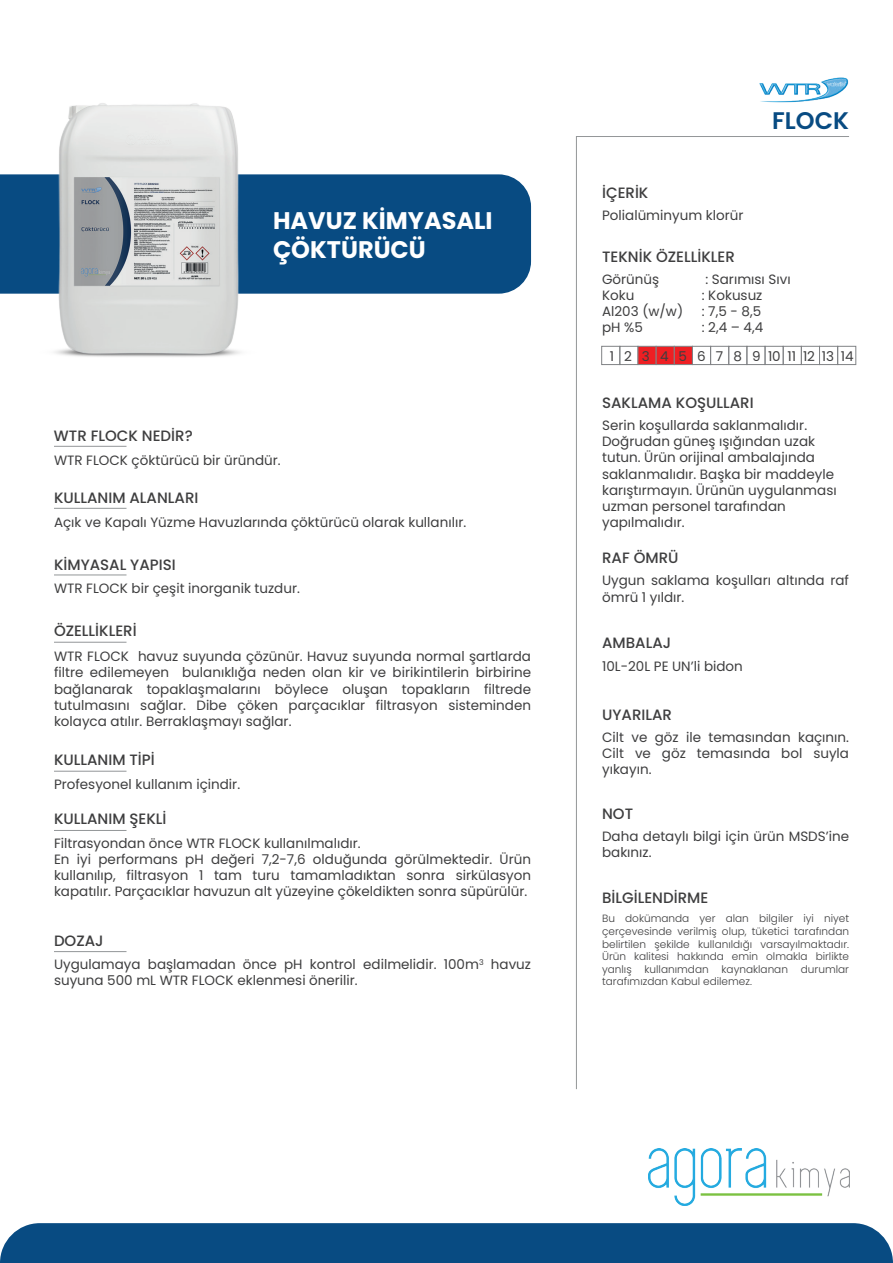
<style>
.page{position:relative;width:893px;height:1263px;background:#fff}
.page>*{position:absolute;margin:0;border:0;box-sizing:border-box;transform-origin:0 0}
.t1{font:700 24px "Poppins";color:#fff}
.t2{font:600 24px "Poppins";color:#084b82}
.t3{font:500 15px "Poppins";color:#3e3e3f}
.t4{font:13.5px/16.2px "Poppins";color:#3e3e3f}
.t5{font:300 10.5px/12.6px "Poppins";color:#3e3e3f;text-align:justify}
</style>
<div class="page">
<div style="left:0;top:174px;width:531px;height:120px;background:#084b82"></div>
<img style="left:649px;top:1149px;width:200px;height:56px">
<svg style="left:576px;top:136px;width:274px;height:954px"></svg>
<hr style="left:54px;top:446px;width:72px;height:1px;background:#939698">
<hr style="left:54px;top:508px;width:72px;height:1px;background:#939698">
<hr style="left:54px;top:575px;width:72px;height:1px;background:#939698">
<hr style="left:54px;top:642px;width:72px;height:1px;background:#939698">
<hr style="left:54px;top:771px;width:72px;height:1px;background:#939698">
<hr style="left:54px;top:951px;width:72px;height:1px;background:#939698">
<hr style="left:54px;top:830px;width:72px;height:1px;background:#939698">
<div style="left:0;top:1223px;width:893px;height:40px;background:#084b82"></div>
<img style="left:759px;top:77px;width:90px;height:26px">
<svg style="left:827px;top:81px;width:19px;height:5px"></svg>
<div style="left:601px;top:346px;width:19px;height:19px;border:1px solid #808285"></div>
<div style="left:620px;top:346px;width:18px;height:19px;border:1px solid #808285"></div>
<div style="left:638px;top:346px;width:18px;height:19px;background:#ee1f23;border:1px solid #808285"></div>
<div style="left:656px;top:346px;width:18px;height:19px;background:#ee1f23;border:1px solid #808285"></div>
<div style="left:674px;top:346px;width:19px;height:19px;background:#ee1f23;border:1px solid #808285"></div>
<div style="left:692px;top:346px;width:19px;height:19px;border:1px solid #808285"></div>
<div style="left:710px;top:346px;width:19px;height:19px;border:1px solid #808285"></div>
<div style="left:729px;top:346px;width:18px;height:19px;border:1px solid #808285"></div>
<div style="left:747px;top:346px;width:18px;height:19px;border:1px solid #808285"></div>
<div style="left:765px;top:346px;width:18px;height:19px;border:1px solid #808285"></div>
<div style="left:783px;top:346px;width:18px;height:19px;border:1px solid #808285"></div>
<div style="left:801px;top:346px;width:19px;height:19px;border:1px solid #808285"></div>
<div style="left:819px;top:346px;width:19px;height:19px;border:1px solid #808285"></div>
<div style="left:837px;top:346px;width:19px;height:19px;border:1px solid #808285"></div>
<img style="left:19px;top:103px;width:260px;height:254px">
<p class="t3" style="left:602px;top:184px;width:48px">İÇERİK</p>
<h1 class="t2" style="left:772px;top:107px;width:78px">FLOCK</h1>
<h1 class="t1" style="left:273px;top:206px;width:221px">HAVUZ KİMYASALI</h1>
<p class="t4" style="left:602px;top:208px;width:143px">Polialüminyum klorür</p>
<h1 class="t1" style="left:273px;top:235px;width:154px">ÇÖKTÜRÜCÜ</h1>
<p class="t3" style="left:602px;top:248px;width:134px">TEKNİK ÖZELLİKLER</p>
<p class="t4" style="left:602px;top:271px;width:59px">Görünüş</p>
<p class="t4" style="left:705px;top:271px;width:87px">: Sarımısı Sıvı</p>
<p class="t4" style="left:602px;top:287px;width:34px">Koku</p>
<p class="t4" style="left:702px;top:287px;width:62px">: Kokusuz</p>
<p class="t4" style="left:602px;top:303px;width:83px">Al203 (w/w)</p>
<p class="t4" style="left:702px;top:303px;width:61px">: 7,5 - 8,5</p>
<p class="t4" style="left:602px;top:319px;width:42px">pH %5</p>
<p class="t4" style="left:702px;top:319px;width:63px">: 2,4 – 4,4</p>
<p class="t3" style="left:54px;top:427px;width:140px">WTR FLOCK NEDİR?</p>
<p class="t4" style="left:54px;top:452px;width:228px">WTR FLOCK çöktürücü bir üründür.</p>
<p class="t3" style="left:54px;top:489px;width:146px">KULLANIM ALANLARI</p>
<p class="t4" style="left:54px;top:514px;width:414px">Açık ve Kapalı Yüzme Havuzlarında çöktürücü olarak kullanılır.</p>
<p class="t3" style="left:54px;top:556px;width:123px">KİMYASAL YAPISI</p>
<p class="t4" style="left:54px;top:580px;width:247px">WTR FLOCK bir çeşit inorganik tuzdur.</p>
<p class="t3" style="left:54px;top:622px;width:84px">ÖZELLİKLERİ</p>
<p class="t4" style="left:54px;top:648px;width:479px;text-align:justify">WTR FLOCK havuz suyunda çözünür. Havuz suyunda normal şartlarda filtre edilemeyen bulanıklığa neden olan kir ve birikintilerin birbirine bağlanarak topaklaşmalarını böylece oluşan topakların filtrede tutulmasını sağlar. Dibe çöken parçacıklar filtrasyon sisteminden kolayca atılır. Berraklaşmayı sağlar.</p>
<p class="t3" style="left:54px;top:751px;width:102px">KULLANIM TİPİ</p>
<p class="t4" style="left:54px;top:776px;width:188px">Profesyonel kullanım içindir.</p>
<p class="t3" style="left:54px;top:810px;width:114px">KULLANIM ŞEKLİ</p>
<p class="t4" style="left:54px;top:835px;width:479px">Filtrasyondan önce WTR FLOCK kullanılmalıdır.<br>En iyi performans pH değeri 7,2-7,6 olduğunda görülmektedir. Ürün kullanılıp, filtrasyon 1 tam turu tamamladıktan sonra sirkülasyon kapatılır. Parçacıklar havuzun alt yüzeyine çökeldikten sonra süpürülür.</p>
<p class="t3" style="left:54px;top:932px;width:51px">DOZAJ</p>
<p class="t4" style="left:54px;top:956px;width:479px">Uygulamaya başlamadan önce pH kontrol edilmelidir. 100m<sup>3</sup> havuz suyuna 500 mL WTR FLOCK eklenmesi önerilir.</p>
<p class="t4" style="left:610px;top:348px;width:245px">1 2 3 4 5 6 7 8 9 10 11 12 13 14</p>
<p class="t3" style="left:602px;top:394px;width:153px">SAKLAMA KOŞULLARI</p>
<p class="t4" style="left:602px;top:417px;width:236px">Serin koşullarda saklanmalıdır.<br>Doğrudan güneş ışığından uzak tutun. Ürün orijinal ambalajında saklanmalıdır. Başka bir maddeyle karıştırmayın. Ürünün uygulanması uzman personel tarafından yapılmalıdır.</p>
<p class="t3" style="left:602px;top:549px;width:78px">RAF ÖMRÜ</p>
<p class="t4" style="left:602px;top:573px;width:248px">Uygun saklama koşulları altında raf ömrü 1 yıldır.</p>
<p class="t3" style="left:602px;top:634px;width:71px">AMBALAJ</p>
<p class="t4" style="left:602px;top:658px;width:142px">10L-20L PE UN’li bidon</p>
<p class="t3" style="left:602px;top:706px;width:71px">UYARILAR</p>
<p class="t4" style="left:602px;top:729px;width:248px;text-align:justify">Cilt ve göz ile temasından kaçının.<br>Cilt ve göz temasında bol suyla yıkayın.</p>
<p class="t3" style="left:602px;top:805px;width:33px">NOT</p>
<p class="t4" style="left:602px;top:828px;width:248px">Daha detaylı bilgi için ürün MSDS’ine bakınız.</p>
<p class="t3" style="left:602px;top:889px;width:108px">BİLGİLENDİRME</p>
<p class="t5" style="left:602px;top:912px;width:248px">Bu dokümanda yer alan bilgiler iyi niyet çerçevesinde verilmiş olup, tüketici tarafından belirtilen şekilde kullanıldığı varsayılmaktadır.<br>Ürün kalitesi hakkında emin olmakla birlikte yanlış kullanımdan kaynaklanan durumlar tarafımızdan Kabul edilemez.</p>
</div>
